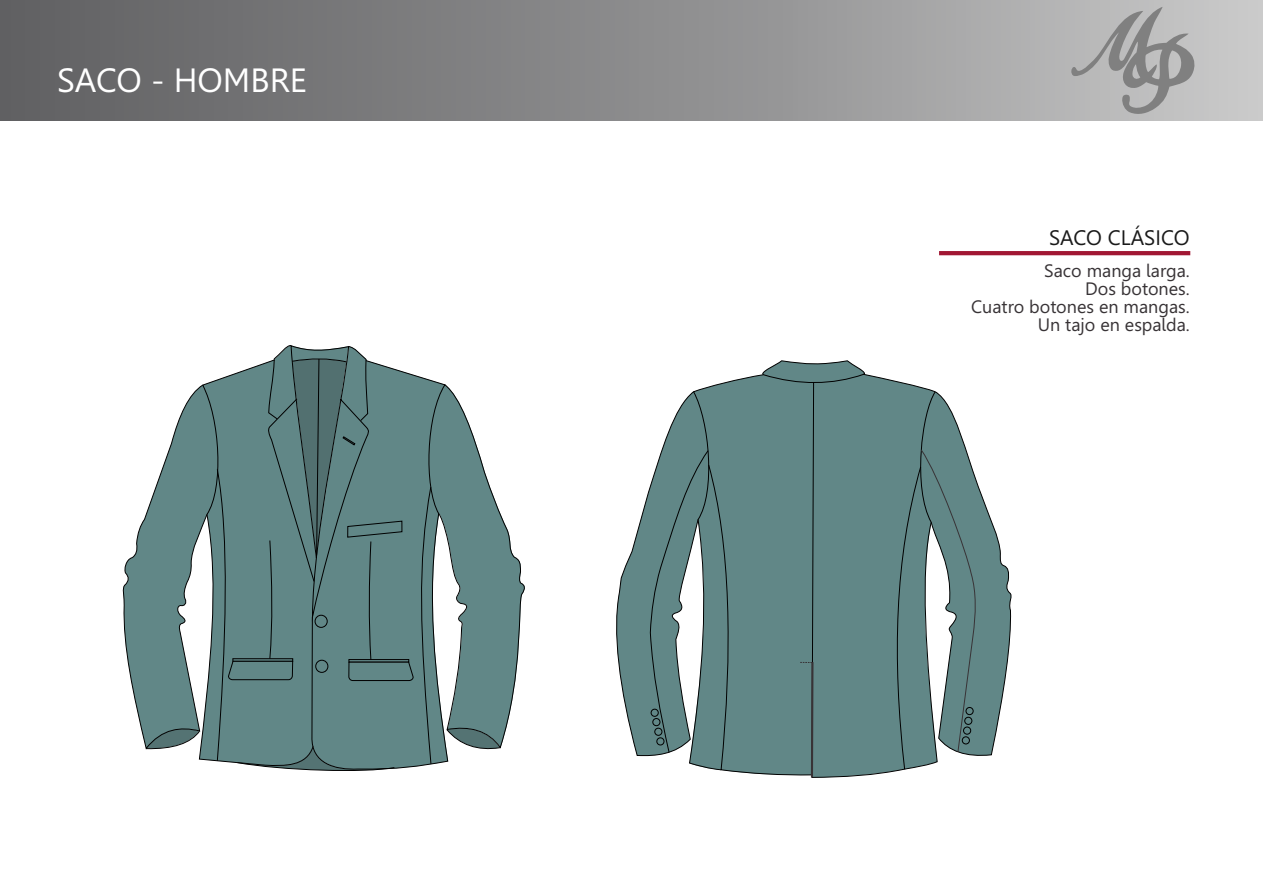
<style>
.page{position:relative;width:1263px;height:893px;background:#fff}
.page>*{position:absolute;margin:0;border:0;box-sizing:border-box;transform-origin:0 0}
.t1{font:33.6px "Leelawadee";color:#fff}
.t2{font:21px "Leelawadee";color:#1a1a1a}
.t3{font:18px/17.9px "Leelawadee";color:#383336;text-align:right}
</style>
<div class="page">
<hr style="left:939px;top:251px;width:251px;height:4px;background:#a11733">
<div style="left:0;top:0;width:1262px;height:121px;background:linear-gradient(to right,#5b5b5d,#c4c4c4)"></div>
<svg style="left:1070px;top:7px;width:126px;height:109px"></svg>
<svg style="left:689px;top:374px;width:246px;height:395px"></svg>
<div style="left:708px;top:464px;width:196px;height:312px;background:#618787"></div>
<svg style="left:904px;top:391px;width:108px;height:379px"></svg>
<svg style="left:616px;top:391px;width:93px;height:365px"></svg>
<div style="left:964px;top:717px;width:8px;height:8px;background:#618787;border:1px solid #000;border-radius:50%"></div>
<div style="left:963px;top:727px;width:8px;height:8px;background:#618787;border:1px solid #000;border-radius:50%"></div>
<div style="left:962px;top:736px;width:8px;height:8px;background:#618787;border:1px solid #000;border-radius:50%"></div>
<div style="left:652px;top:718px;width:8px;height:8px;background:#618787;border:1px solid #000;border-radius:50%"></div>
<div style="left:654px;top:728px;width:8px;height:8px;background:#618787;border:1px solid #000;border-radius:50%"></div>
<div style="left:656px;top:737px;width:8px;height:8px;background:#618787;border:1px solid #000;border-radius:50%"></div>
<div style="left:965px;top:707px;width:8px;height:8px;background:#618787;border:1px solid #000;border-radius:50%"></div>
<div style="left:650px;top:709px;width:9px;height:8px;background:#618787;border:1px solid #000;border-radius:50%"></div>
<svg style="left:198px;top:380px;width:18px;height:382px"></svg>
<svg style="left:122px;top:384px;width:86px;height:366px"></svg>
<svg style="left:216px;top:345px;width:309px;height:426px"></svg>
<div style="left:762px;top:360px;width:103px;height:418px;background:#618787"></div>
<div style="left:315px;top:660px;width:13px;height:13px;background:#618787;border:1px solid #000;border-radius:50%"></div>
<h1 class="t1" style="left:57px;top:60px;width:251px">SACO - HOMBRE</h1>
<p class="t2" style="left:1049px;top:225px;width:142px">SACO CLÁSICO</p>
<p class="t3" style="left:971px;top:262px;width:220px">Saco manga larga.<br>Dos botones.<br>Cuatro botones en mangas.<br>Un tajo en espalda.</p>
</div>
